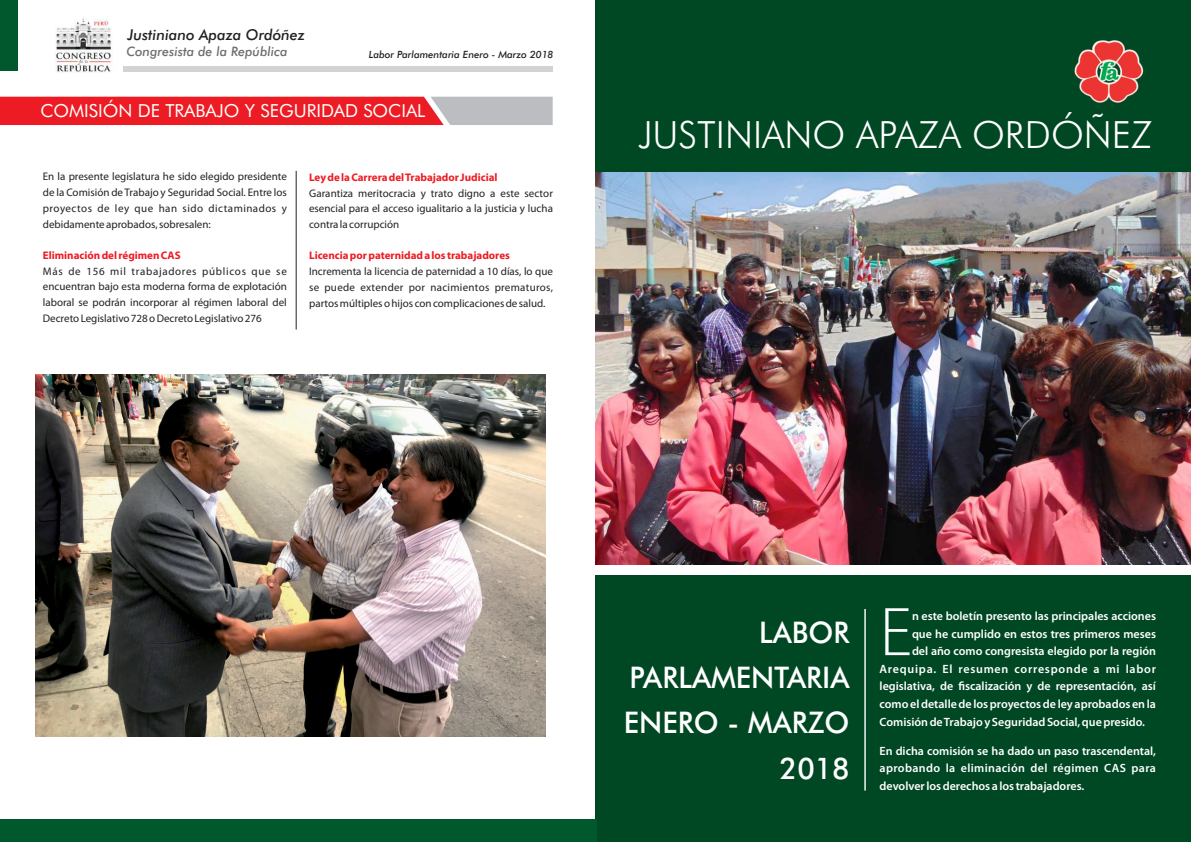
<style>
.page{position:relative;width:1191px;height:842px;background:#fff}
.page>*{position:absolute;margin:0;border:0;box-sizing:border-box;transform-origin:0 0}
.t1{font:300 69.5px "Myriad Pro";color:#fff}
.t2{font:300 37.5px "Futura BT";color:#fff}
.t3{font:500 29.8px/45.3px "Futura BT";color:#fff;text-align:right}
.t4{font:18px "Futura BT";color:#fff}
.t5{font:italic 500 15px "Futura BT";color:#231f20}
.t6{font:italic 500 13px "Futura BT";color:#6d6e70}
.t7{font:600 12px/17.6px "Myriad Pro";color:#fff;text-align:justify}
.t8{font:600 12px "Myriad Pro";letter-spacing:.065em;color:#fff}
.t9{font:11px/15.9px "Myriad Pro";color:#231f20;text-align:justify}
.t10{font:700 11px "Myriad Pro";color:#ed1c24}
.t11{font:italic 500 10px "Futura BT";color:#231f20}
</style>
<div class="page">
<div style="left:595px;top:0;width:596px;height:842px;background:#004723"></div>
<img style="left:1071px;top:36px;width:76px;height:70px;border-radius:50%">
<img style="left:595px;top:172px;width:596px;height:393px">
<img style="left:55px;top:18px;width:57px;height:54px">
<div style="left:123px;top:66px;width:430px;height:5px;background:#d1d3d4"></div>
<div style="left:0;top:0;width:17px;height:71px;background:#00582c"></div>
<div style="left:0;top:819px;width:596px;height:23px;background:#00582c"></div>
<div style="left:595px;top:565px;width:596px;height:9px;background:#fff"></div>
<hr style="left:864px;top:609px;width:1px;height:181px;background:#fff">
<svg style="left:0;top:97px;width:552px;height:28px;background:#e33e45"></svg>
<hr style="left:296px;top:171px;width:1px;height:158px;background:#231f20">
<img style="left:36px;top:374px;width:510px;height:363px">
<h3 class="t5" style="left:128px;top:29px;width:179px">Justiniano Apaza Ordóñez</h3>
<p class="t6" style="left:126px;top:46px;width:163px">Congresista de la República</p>
<p class="t11" style="left:369px;top:50px;width:186px">Labor Parlamentaria Enero - Marzo 2018</p>
<h3 class="t4" style="left:40px;top:104px;width:386px">COMISIÓN DE TRABAJO Y SEGURIDAD SOCIAL</h3>
<p class="t9" style="left:43px;top:170px;width:245px">En la presente legislatura he sido elegido presidente de la Comisión de Trabajo y Seguridad Social. Entre los proyectos de ley que han sido dictaminados y debidamente aprobados, sobresalen:</p>
<p class="t10" style="left:43px;top:251px;width:139px">Eliminación del régimen CAS</p>
<p class="t9" style="left:43px;top:264px;width:245px">Más de 156 mil trabajadores públicos que se encuentran bajo esta moderna forma de explotación laboral se podrán incorporar al régimen laboral del Decreto Legislativo 728 o Decreto Legislativo 276</p>
<p class="t10" style="left:309px;top:173px;width:190px">Ley de la Carrera del Trabajador Judicial</p>
<p class="t9" style="left:309px;top:186px;width:245px">Garantiza meritocracia y trato digno a este sector esencial para el acceso igualitario a la justicia y lucha contra la corrupción</p>
<p class="t10" style="left:309px;top:251px;width:202px">Licencia por paternidad a los trabajadores</p>
<p class="t9" style="left:309px;top:264px;width:245px">Incrementa la licencia de paternidad a 10 días, lo que se puede extender por nacimientos prematuros, partos múltiples o hijos con complicaciones de salud.</p>
<h2 class="t2" style="left:638px;top:119px;width:515px">JUSTINIANO APAZA ORDÓÑEZ</h2>
<h3 class="t3" style="left:624px;top:612px;width:227px">LABOR<br>PARLAMENTARIA<br>ENERO - MARZO<br>2018</h3>
<h1 class="t1" style="left:879px;top:603px;width:34px">E</h1>
<p class="t7" style="left:912px;top:608px;width:245px">n este boletín presento las principales acciones</p>
<p class="t7" style="left:912px;top:626px;width:245px">que he cumplido en estos tres primeros meses</p>
<p class="t7" style="left:912px;top:643px;width:245px">del año como congresista elegido por la región</p>
<p class="t8" style="left:879px;top:664px;width:278px">Arequipa. El resumen corresponde a mi labor</p>
<p class="t7" style="left:879px;top:678px;width:278px">legislativa, de fiscalización y de representación, así</p>
<p class="t7" style="left:879px;top:696px;width:278px">como el detalle de los proyectos de ley aprobados en la</p>
<p class="t7" style="left:879px;top:714px;width:267px">Comisión de Trabajo y Seguridad Social, que presido.</p>
<p class="t7" style="left:879px;top:743px;width:278px">En dicha comisión se ha dado un paso trascendental, aprobando la eliminación del régimen CAS para devolver los derechos a los trabajadores.</p>
</div>
